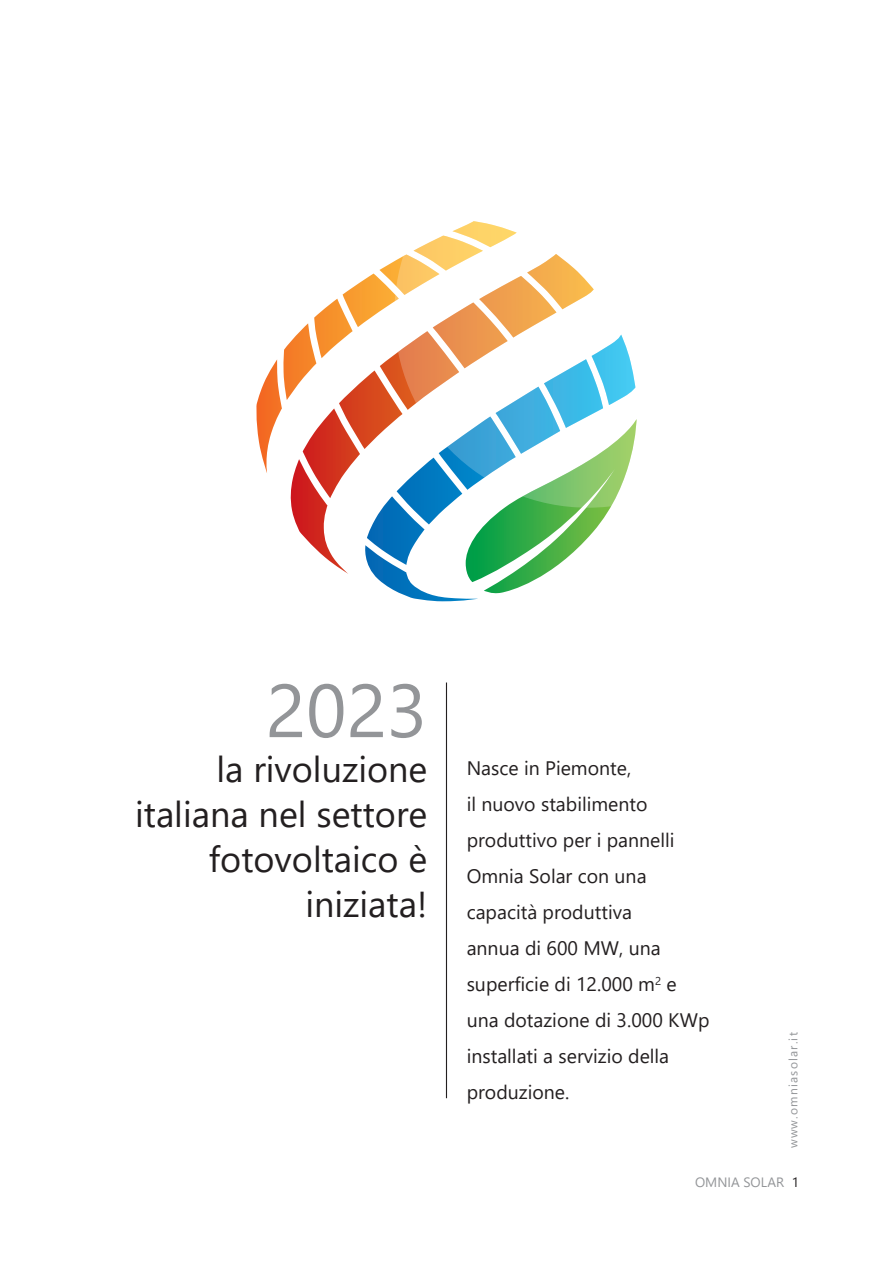
<style>
.page{position:relative;width:893px;height:1263px;background:#fff}
.page>*{position:absolute;margin:0;border:0;box-sizing:border-box;transform-origin:0 0}
.t1{font:75px "Segoe UI";color:#939598}
.t2{font:36px/45px "Segoe UI";color:#231f20;text-align:right}
.t3{font:19.5px/36px "Segoe UI";color:#231f20}
.t4{font:13.5px "Segoe UI";color:#939598}
.t5{font:12px "Segoe UI";letter-spacing:.1em;color:#939598}
.s1{color:#231f20}
</style>
<div class="page">
<hr style="left:446px;top:682px;width:1px;height:416px;background:#231f20">
<svg style="left:256px;top:342px;width:34px;height:131px"></svg>
<svg style="left:290px;top:261px;width:104px;height:313px"></svg>
<svg style="left:362px;top:334px;width:116px;height:267px"></svg>
<svg style="left:394px;top:221px;width:243px;height:373px"></svg>
<p class="t1" style="left:266px;top:650px;width:163px">2023</p>
<p class="t2" style="left:135px;top:746px;width:294px">la rivoluzione italiana nel settore fotovoltaico è iniziata!</p>
<p class="t3" style="left:467px;top:750px;width:166px">Nasce in Piemonte,</p>
<p class="t3" style="left:467px;top:786px;width:209px">il nuovo stabilimento produttivo per i pannelli</p>
<p class="t3" style="left:467px;top:858px;width:181px">Omnia Solar con una</p>
<p class="t3" style="left:467px;top:894px;width:167px">capacità produttiva</p>
<p class="t3" style="left:467px;top:930px;width:211px">annua di 600 MW, una superficie di 12.000 m<sup>2</sup> e</p>
<p class="t3" style="left:467px;top:1002px;width:244px">una dotazione di 3.000 KWp</p>
<p class="t3" style="left:467px;top:1038px;width:204px">installati a servizio della produzione.</p>
<p class="t5" style="left:784px;top:1148px;width:117px;rotate:-90deg">www.omniasolar.it</p>
<p class="t4" style="left:695px;top:1172px;width:105px">OMNIA SOLAR <span class="s1">1</span></p>
</div>
